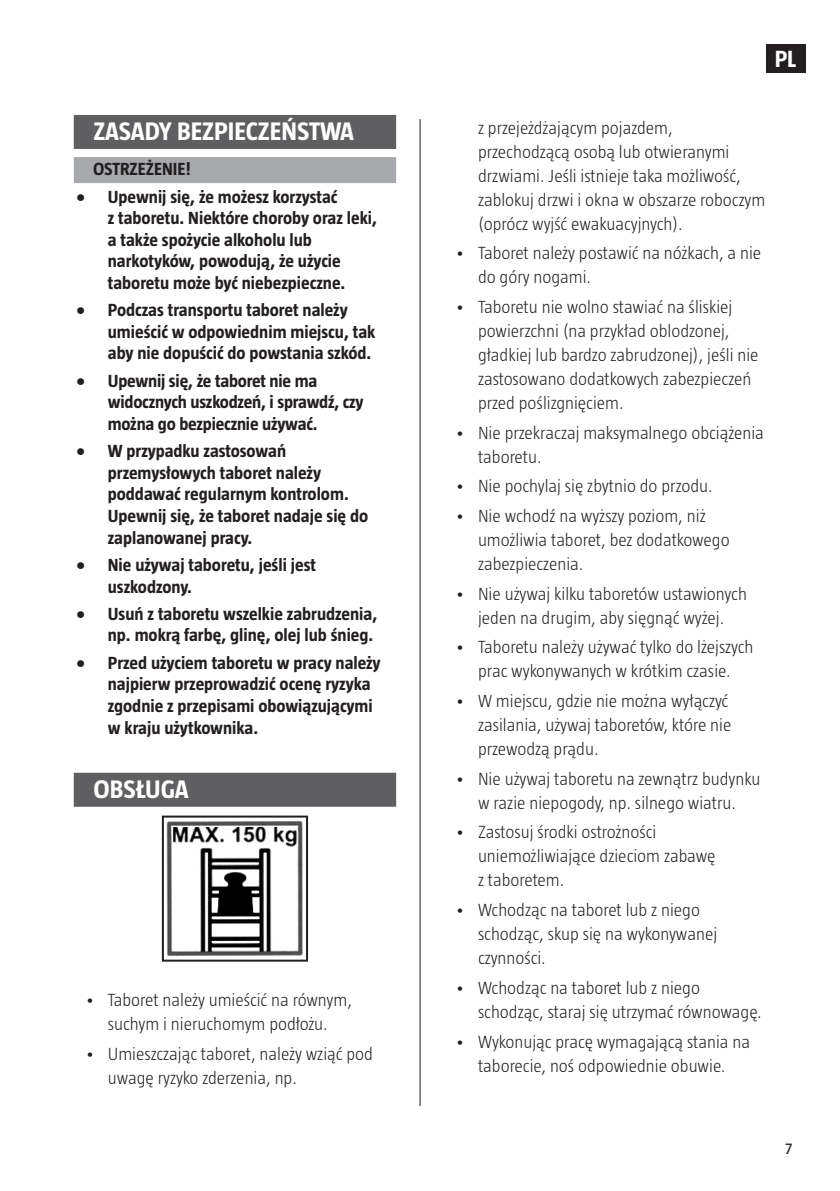
<style>
.page{position:relative;width:840px;height:1191px;background:#fff}
.page>*{position:absolute;margin:0;border:0;box-sizing:border-box;transform-origin:0 0}
.Rubrik{font:700 26px "Taz";color:#fff}
.t1{font:700 24px "Taz";color:#fff}
.t2{font:300 18px/24px "Taz";color:#231f20}
.VARNING__PL{font:700 18px/21.6px "Taz";color:#231f20}
.t3{font:16px "Taz";color:#231f20}
</style>
<div class="page">
<div style="left:765px;top:44px;width:39px;height:28px;background:#231f20"></div>
<hr style="left:419px;top:119px;width:1px;height:987px;background:#231f20">
<div style="left:74px;top:115px;width:322px;height:34px;background:#5f5f62"></div>
<div style="left:74px;top:157px;width:322px;height:26px;background:#a8a9ad"></div>
<div style="left:74px;top:772px;width:322px;height:34px;background:#5f5f62"></div>
<img style="left:166px;top:820px;width:137px;height:136px">
<div style="left:162px;top:815px;width:146px;height:146px;border:2px solid #231f20"></div>
<p class="Rubrik" style="left:94px;top:116px;width:262px">ZASADY BEZPIECZEŃSTWA</p>
<p class="VARNING__PL" style="left:93px;top:158px;width:99px">OSTRZEŻENIE!</p>
<p class="VARNING__PL" style="left:108px;top:185px;width:270px;text-indent:-32px">• Upewnij się, że możesz korzystać<br>z taboretu. Niektóre choroby oraz leki, a także spożycie alkoholu lub narkotyków, powodują, że użycie taboretu może być niebezpieczne.</p>
<p class="VARNING__PL" style="left:108px;top:299px;width:269px;text-indent:-32px">• Podczas transportu taboret należy umieścić w odpowiednim miejscu, tak aby nie dopuścić do powstania szkód.</p>
<p class="VARNING__PL" style="left:108px;top:370px;width:257px;text-indent:-32px">• Upewnij się, że taboret nie ma widocznych uszkodzeń, i sprawdź, czy można go bezpiecznie używać.</p>
<p class="VARNING__PL" style="left:108px;top:440px;width:262px;text-indent:-32px">• W przypadku zastosowań przemysłowych taboret należy poddawać regularnym kontrolom.<br>Upewnij się, że taboret nadaje się do zaplanowanej pracy.</p>
<p class="VARNING__PL" style="left:108px;top:554px;width:209px;text-indent:-32px">• Nie używaj taboretu, jeśli jest uszkodzony.</p>
<p class="VARNING__PL" style="left:76px;top:603px;width:303px;text-align:right">• Usuń z taboretu wszelkie zabrudzenia, np. mokrą farbę, glinę, olej lub śnieg.</p>
<p class="VARNING__PL" style="left:108px;top:651px;width:274px;text-indent:-32px">• Przed użyciem taboretu w pracy należy najpierw przeprowadzić ocenę ryzyka zgodnie z przepisami obowiązującymi w kraju użytkownika.</p>
<p class="Rubrik" style="left:94px;top:774px;width:96px">OBSŁUGA</p>
<p class="t2" style="left:85px;top:988px;width:268px;text-align:center">• Taboret należy umieścić na równym, suchym i nieruchomym podłożu.</p>
<p class="t2" style="left:108px;top:1041px;width:266px;text-indent:-23px">• Umieszczając taboret, należy wziąć pod uwagę ryzyko zderzenia, np.</p>
<h2 class="t1" style="left:774px;top:45px;width:23px">PL</h2>
<p class="t2" style="left:477px;top:115px;width:289px">z przejeżdżającym pojazdem, przechodzącą osobą lub otwieranymi drzwiami. Jeśli istnieje taka możliwość, zablokuj drzwi i okna w obszarze roboczym (oprócz wyjść ewakuacyjnych).</p>
<p class="t2" style="left:477px;top:241px;width:284px;text-indent:-23px">• Taboret należy postawić na nóżkach, a nie do góry nogami.</p>
<p class="t2" style="left:477px;top:294px;width:282px;text-indent:-23px">• Taboretu nie wolno stawiać na śliskiej powierzchni (na przykład oblodzonej, gładkiej lub bardzo zabrudzonej), jeśli nie zastosowano dodatkowych zabezpieczeń przed poślizgnięciem.</p>
<p class="t2" style="left:477px;top:420px;width:287px;text-indent:-23px">• Nie przekraczaj maksymalnego obciążenia taboretu.</p>
<p class="t2" style="left:455px;top:474px;width:259px">• Nie pochylaj się zbytnio do przodu.</p>
<p class="t2" style="left:477px;top:504px;width:253px;text-indent:-23px">• Nie wchodź na wyższy poziom, niż umożliwia taboret, bez dodatkowego zabezpieczenia.</p>
<p class="t2" style="left:455px;top:581px;width:293px;text-align:center">• Nie używaj kilku taboretów ustawionych jeden na drugim, aby sięgnąć wyżej.</p>
<p class="t2" style="left:455px;top:635px;width:299px;text-align:center">• Taboretu należy używać tylko do lżejszych prac wykonywanych w krótkim czasie.</p>
<p class="t2" style="left:477px;top:689px;width:255px;text-indent:-23px">• W miejscu, gdzie nie można wyłączyć zasilania, używaj taboretów, które nie przewodzą prądu.</p>
<p class="t2" style="left:455px;top:766px;width:306px;text-align:center">• Nie używaj taboretu na zewnątrz budynku w razie niepogody, np. silnego wiatru.</p>
<p class="t2" style="left:477px;top:820px;width:239px;text-indent:-23px">• Zastosuj środki ostrożności uniemożliwiające dzieciom zabawę z taboretem.</p>
<p class="t2" style="left:477px;top:898px;width:240px;text-indent:-23px">• Wchodząc na taboret lub z niego schodząc, skup się na wykonywanej czynności.</p>
<p class="t2" style="left:477px;top:975px;width:285px;text-indent:-23px">• Wchodząc na taboret lub z niego schodząc, staraj się utrzymać równowagę.</p>
<p class="t2" style="left:455px;top:1029px;width:296px;text-align:center">• Wykonując pracę wymagającą stania na taborecie, noś odpowiednie obuwie.</p>
<p class="t3" style="left:784px;top:1139px;width:9px">7</p>
</div>
